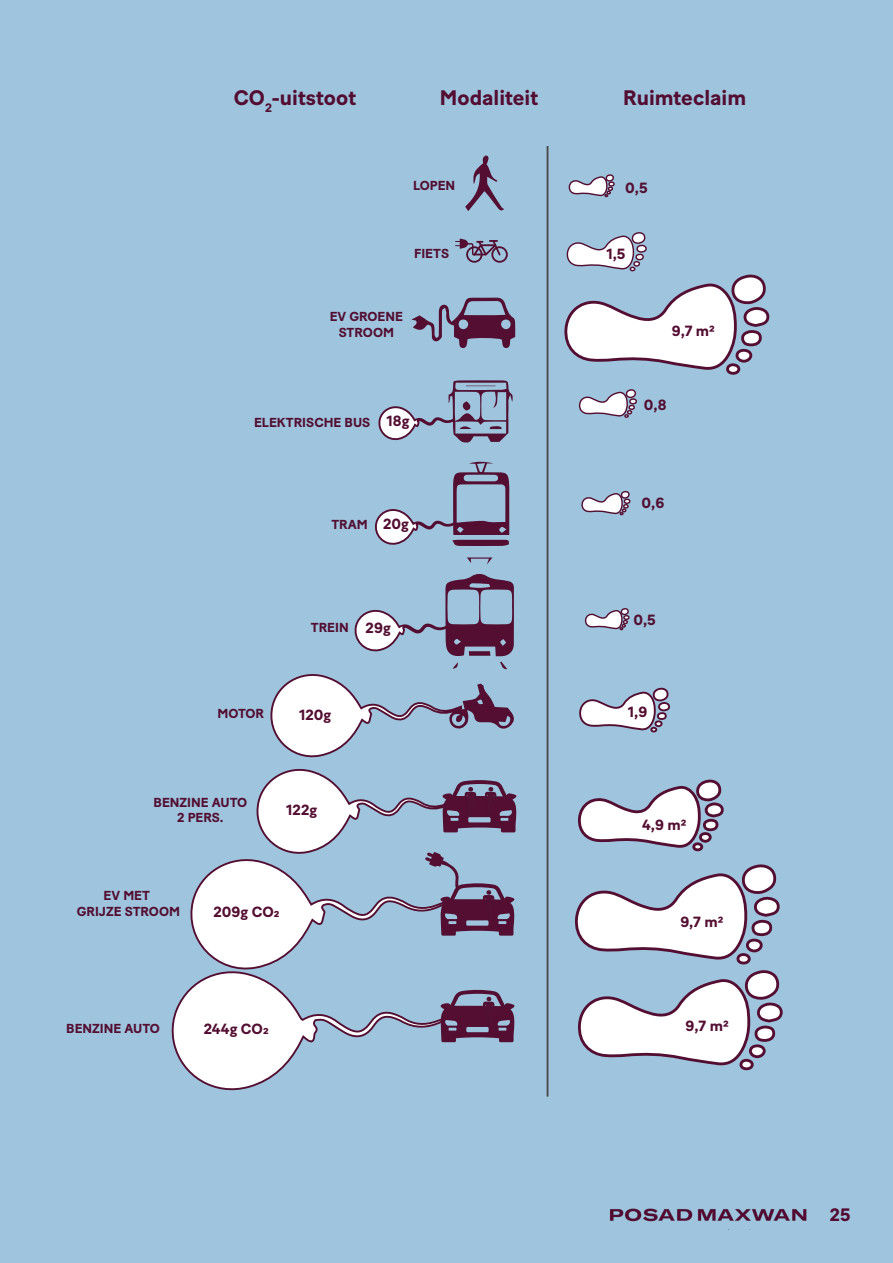
<style>
.page{position:relative;width:893px;height:1263px;background:#9ec5dd}
.page>*{position:absolute;margin:0;border:0;box-sizing:border-box;transform-origin:0 0}
.t1{font:700 21px "Baton Turbo";color:#540d32}
.t2{font:700 18px "Baton Turbo";color:#540932}
.t3{font:700 14.7px "Baton Turbo";color:#530e32}
.t4{font:700 13.05px/15.6px "Baton Turbo";color:#530e32;text-align:center}
</style>
<div class="page">
<svg style="left:411px;top:298px;width:104px;height:50px"></svg>
<svg style="left:465px;top:155px;width:39px;height:56px"></svg>
<svg style="left:578px;top:970px;width:205px;height:95px"></svg>
<div style="left:750px;top:1046px;width:14px;height:11px;background:#fff;border-radius:50%"></div>
<div style="left:749px;top:1044px;width:17px;height:14px;border:3px solid #530e32;border-radius:50%"></div>
<div style="left:741px;top:1060px;width:11px;height:9px;background:#fff;border-radius:50%"></div>
<div style="left:739px;top:1059px;width:15px;height:11px;border:3px solid #530e32;border-radius:50%"></div>
<svg style="left:467px;top:557px;width:25px;height:7px"></svg>
<svg style="left:575px;top:864px;width:205px;height:95px"></svg>
<div style="left:747px;top:940px;width:14px;height:11px;background:#fff;border-radius:50%"></div>
<div style="left:746px;top:939px;width:17px;height:13px;border:3px solid #530e32;border-radius:50%"></div>
<div style="left:738px;top:954px;width:11px;height:9px;background:#fff;border-radius:50%"></div>
<div style="left:736px;top:953px;width:15px;height:11px;border:3px solid #530e32;border-radius:50%"></div>
<svg style="left:578px;top:779px;width:146px;height:68px"></svg>
<div style="left:700px;top:833px;width:10px;height:8px;background:#fff;border-radius:50%"></div>
<div style="left:699px;top:832px;width:13px;height:11px;border:3px solid #530e32;border-radius:50%"></div>
<div style="left:694px;top:844px;width:8px;height:6px;background:#fff;border-radius:50%"></div>
<div style="left:692px;top:842px;width:11px;height:9px;border:3px solid #530e32;border-radius:50%"></div>
<svg style="left:579px;top:687px;width:91px;height:45px"></svg>
<svg style="left:585px;top:608px;width:45px;height:22px"></svg>
<svg style="left:581px;top:491px;width:50px;height:24px"></svg>
<svg style="left:579px;top:389px;width:58px;height:29px"></svg>
<div style="left:727px;top:365px;width:12px;height:8px;background:#fff;border-radius:50%"></div>
<div style="left:726px;top:363px;width:14px;height:12px;border:3px solid #530e32;border-radius:50%"></div>
<svg style="left:564px;top:232px;width:206px;height:138px"></svg>
<svg style="left:568px;top:174px;width:47px;height:23px"></svg>
<svg style="left:375px;top:461px;width:135px;height:85px"></svg>
<svg style="left:378px;top:380px;width:135px;height:63px"></svg>
<svg style="left:171px;top:574px;width:346px;height:517px"></svg>
<hr style="left:547px;top:146px;width:1px;height:950px;background:#4b4b4d">
<svg style="left:455px;top:239px;width:53px;height:24px"></svg>
<img style="left:610px;top:1208px;width:197px;height:14px">
<h1 class="t1" style="left:234px;top:82px;width:124px">CO<sub>2</sub>-uitstoot</h1>
<h1 class="t1" style="left:440px;top:82px;width:100px">Modaliteit</h1>
<h1 class="t1" style="left:623px;top:82px;width:125px">Ruimteclaim</h1>
<p class="t4" style="left:413px;top:177px;width:44px">LOPEN</p>
<p class="t4" style="left:414px;top:245px;width:37px">FIETS</p>
<p class="t4" style="left:330px;top:308px;width:75px">EV GROENE<br>STROOM</p>
<p class="t4" style="left:254px;top:414px;width:118px">ELEKTRISCHE BUS</p>
<p class="t3" style="left:387px;top:410px;width:24px">18g</p>
<p class="t4" style="left:331px;top:516px;width:38px">TRAM</p>
<p class="t3" style="left:383px;top:513px;width:27px">20g</p>
<p class="t4" style="left:217px;top:705px;width:48px">MOTOR</p>
<p class="t4" style="left:311px;top:619px;width:39px">TREIN</p>
<p class="t3" style="left:366px;top:616px;width:27px">29g</p>
<p class="t3" style="left:299px;top:704px;width:34px">120g</p>
<p class="t4" style="left:154px;top:793px;width:95px">BENZINE AUTO<br>2 PERS.</p>
<p class="t3" style="left:286px;top:799px;width:32px">122g</p>
<p class="t4" style="left:77px;top:886px;width:105px">EV MET<br>GRIJZE STROOM</p>
<p class="t3" style="left:214px;top:900px;width:67px">209g CO2</p>
<p class="t4" style="left:66px;top:1020px;width:95px">BENZINE AUTO</p>
<p class="t3" style="left:204px;top:1017px;width:66px">244g CO2</p>
<p class="t3" style="left:625px;top:176px;width:24px">0,5</p>
<p class="t3" style="left:606px;top:242px;width:21px">1,5</p>
<p class="t3" style="left:672px;top:319px;width:45px">9,7 m2</p>
<p class="t3" style="left:644px;top:394px;width:24px">0,8</p>
<p class="t3" style="left:642px;top:491px;width:24px">0,6</p>
<p class="t3" style="left:633px;top:609px;width:24px">0,5</p>
<p class="t3" style="left:628px;top:700px;width:21px">1,9</p>
<p class="t3" style="left:642px;top:813px;width:46px">4,9 m2</p>
<p class="t3" style="left:680px;top:910px;width:45px">9,7 m2</p>
<p class="t3" style="left:686px;top:1015px;width:45px">9,7 m2</p>
<h2 class="t2" style="left:830px;top:1201px;width:22px">25</h2>
</div>
